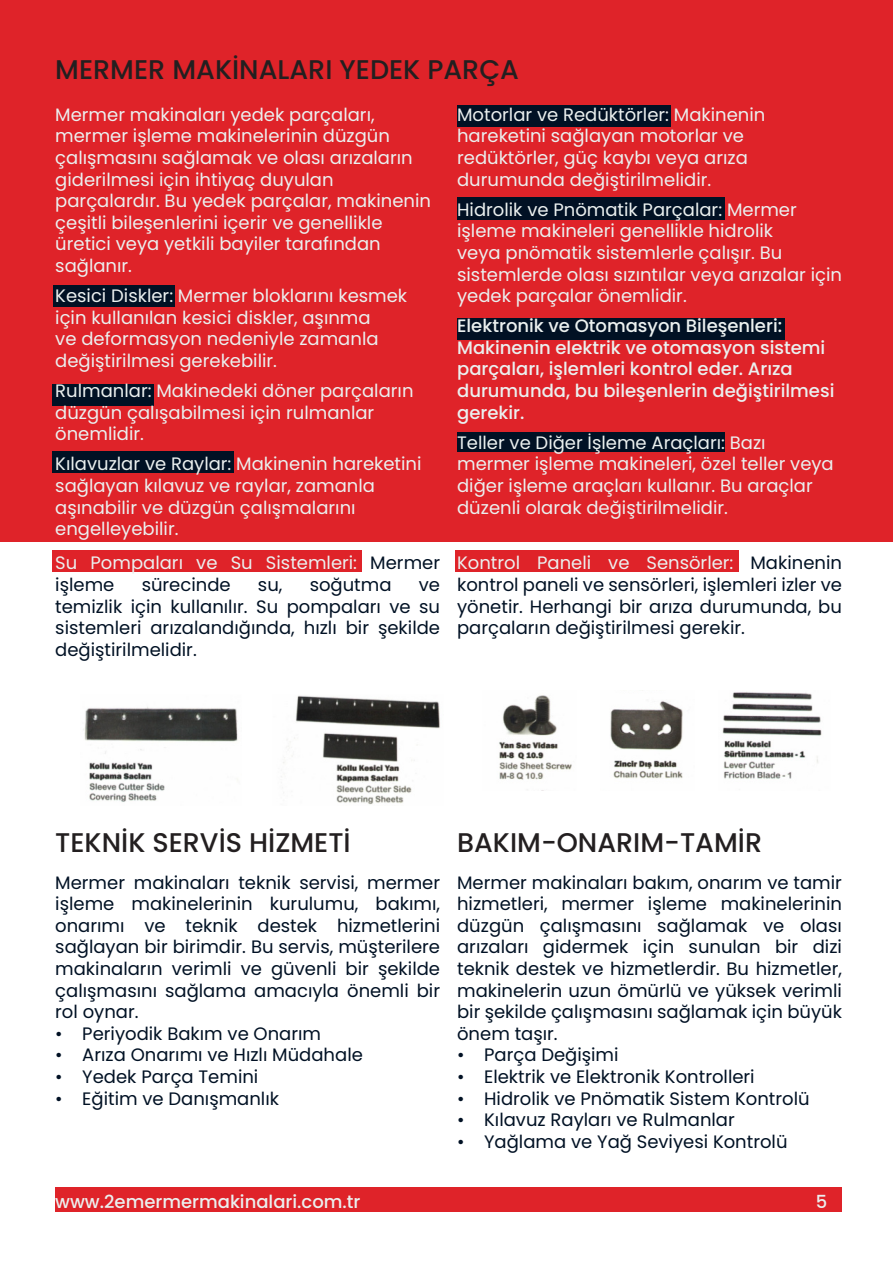
<style>
.page{position:relative;width:893px;height:1263px;background:#fff}
.page>*{position:absolute;margin:0;border:0;box-sizing:border-box;transform-origin:0 0}
.BAŞLIK{font:500 27px "Poppins";color:#231f20}
.METİNBEYAZ{font:18px/21.6px "Poppins";color:#ebf0ef}
.METİNSİYAH{font:18px/21.6px "Poppins";color:#011124;text-align:justify}
.METİNBEYAZ-2{font:500 18px/21.6px "Poppins";color:#ebf0ef}
.METİNSİYAH-2{font:18px/21.6px "Poppins";color:#ebf0ef}
.s1{color:#011124}
.s2{color:#ebf0ef}
</style>
<div class="page">
<div style="left:55px;top:1188px;width:787px;height:24px;background:#df2329"></div>
<div style="left:0;top:0;width:893px;height:541px;background:#df2329"></div>
<div style="left:53px;top:285px;width:122px;height:21px;background:#011124"></div>
<div style="left:53px;top:385px;width:101px;height:21px;background:#011124"></div>
<div style="left:53px;top:452px;width:181px;height:21px;background:#011124"></div>
<div style="left:457px;top:105px;width:213px;height:21px;background:#011124"></div>
<div style="left:457px;top:198px;width:268px;height:22px;background:#011124"></div>
<div style="left:457px;top:318px;width:328px;height:21px;background:#011124"></div>
<div style="left:53px;top:551px;width:309px;height:21px;background:#df2329"></div>
<div style="left:456px;top:551px;width:283px;height:21px;background:#df2329"></div>
<div style="left:457px;top:432px;width:268px;height:20px;background:#011124"></div>
<img style="left:83px;top:707px;width:155px;height:95px">
<img style="left:281px;top:695px;width:159px;height:110px">
<img style="left:499px;top:695px;width:73px;height:85px">
<img style="left:610px;top:690px;width:73px;height:89px">
<img style="left:722px;top:691px;width:100px;height:88px">
<p class="BAŞLIK" style="left:55px;top:54px;width:465px">MERMER MAKİNALARI YEDEK PARÇA</p>
<p class="METİNBEYAZ" style="left:55px;top:104px;width:377px">Mermer makinaları yedek parçaları, mermer işleme makinelerinin düzgün çalışmasını sağlamak ve olası arızaların giderilmesi için ihtiyaç duyulan parçalardır. Bu yedek parçalar, makinenin çeşitli bileşenlerini içerir ve genellikle üretici veya yetkili bayiler tarafından sağlanır.</p>
<p class="METİNBEYAZ" style="left:55px;top:285px;width:353px">Kesici Diskler: Mermer bloklarını kesmek için kullanılan kesici diskler, aşınma<br>ve deformasyon nedeniyle zamanla değiştirilmesi gerekebilir.</p>
<p class="METİNBEYAZ" style="left:55px;top:380px;width:360px">Rulmanlar: Makinedeki döner parçaların düzgün çalışabilmesi için rulmanlar önemlidir.</p>
<p class="METİNBEYAZ" style="left:55px;top:453px;width:368px">Kılavuzlar ve Raylar: Makinenin hareketini sağlayan kılavuz ve raylar, zamanla aşınabilir ve düzgün çalışmalarını engelleyebilir.</p>
<p class="METİNSİYAH-2" style="left:55px;top:552px;width:386px">Su Pompaları ve Su Sistemleri: <span class="s1">Mermer işleme</span></p>
<p class="METİNSİYAH" style="left:142px;top:574px;width:90px">sürecinde</p>
<p class="METİNSİYAH" style="left:258px;top:574px;width:26px">su,</p>
<p class="METİNSİYAH" style="left:310px;top:574px;width:83px">soğutma</p>
<p class="METİNSİYAH" style="left:55px;top:574px;width:386px;text-indent:364px">ve temizlik için kullanılır. Su pompaları ve su sistemleri arızalandığında, hızlı bir şekilde değiştirilmelidir.</p>
<p class="METİNBEYAZ" style="left:457px;top:104px;width:310px">Motorlar ve Redüktörler: Makinenin hareketini sağlayan motorlar ve redüktörler, güç kaybı veya arıza durumunda değiştirilmelidir.</p>
<p class="METİNBEYAZ" style="left:457px;top:199px;width:386px">Hidrolik ve Pnömatik Parçalar: Mermer işleme makineleri genellikle hidrolik<br>veya pnömatik sistemlerle çalışır. Bu sistemlerde olası sızıntılar veya arızalar için yedek parçalar önemlidir.</p>
<p class="METİNBEYAZ-2" style="left:457px;top:315px;width:379px">Elektronik ve Otomasyon Bileşenleri:<br>Makinenin elektrik ve otomasyon sistemi parçaları, işlemleri kontrol eder. Arıza durumunda, bu bileşenlerin değiştirilmesi gerekir.</p>
<p class="METİNBEYAZ" style="left:457px;top:432px;width:378px">Teller ve Diğer İşleme Araçları: Bazı mermer işleme makineleri, özel teller veya diğer işleme araçları kullanır. Bu araçlar düzenli olarak değiştirilmelidir.</p>
<p class="METİNSİYAH" style="left:457px;top:552px;width:386px"><span class="s2">Kontrol Paneli ve Sensörler:</span> Makinenin kontrol paneli ve sensörleri, işlemleri izler ve yönetir. Herhangi bir arıza durumunda, bu parçaların değiştirilmesi gerekir.</p>
<p class="BAŞLIK" style="left:55px;top:827px;width:297px">TEKNİK SERVİS HİZMETİ</p>
<p class="BAŞLIK" style="left:457px;top:827px;width:306px">BAKIM-ONARIM-TAMİR</p>
<p class="METİNSİYAH" style="left:55px;top:871px;width:386px">Mermer makinaları teknik servisi, mermer işleme makinelerinin kurulumu, bakımı, onarımı ve teknik destek hizmetlerini sağlayan bir birimdir. Bu servis, müşterilere makinaların verimli ve güvenli bir şekilde çalışmasını sağlama amacıyla önemli bir rol oynar.</p>
<p class="METİNSİYAH" style="left:55px;top:1023px;width:267px">• Periyodik Bakım ve Onarım</p>
<p class="METİNSİYAH" style="left:55px;top:1044px;width:309px">• Arıza Onarımı ve Hızlı Müdahale</p>
<p class="METİNSİYAH" style="left:55px;top:1066px;width:205px">• Yedek Parça Temini</p>
<p class="METİNSİYAH" style="left:55px;top:1087px;width:225px">• Eğitim ve Danışmanlık</p>
<p class="METİNSİYAH" style="left:457px;top:871px;width:386px">Mermer makinaları bakım, onarım ve tamir hizmetleri, mermer işleme makinelerinin düzgün çalışmasını sağlamak ve olası arızaları gidermek için sunulan bir dizi teknik destek ve hizmetlerdir. Bu hizmetler, makinelerin uzun ömürlü ve yüksek verimli bir şekilde çalışmasını sağlamak için büyük önem taşır.</p>
<p class="METİNSİYAH" style="left:457px;top:1044px;width:163px">• Parça Değişimi</p>
<p class="METİNSİYAH" style="left:457px;top:1066px;width:299px">• Elektrik ve Elektronik Kontrolleri</p>
<p class="METİNSİYAH" style="left:457px;top:1087px;width:354px">• Hidrolik ve Pnömatik Sistem Kontrolü</p>
<p class="METİNSİYAH" style="left:457px;top:1109px;width:279px">• Kılavuz Rayları ve Rulmanlar</p>
<p class="METİNSİYAH" style="left:457px;top:1131px;width:332px">• Yağlama ve Yağ Seviyesi Kontrolü</p>
<p class="METİNBEYAZ-2" style="left:55px;top:1191px;width:307px">www.2emermermakinalari.com.tr</p>
<p class="METİNBEYAZ-2" style="left:816px;top:1191px;width:13px">5</p>
</div>
